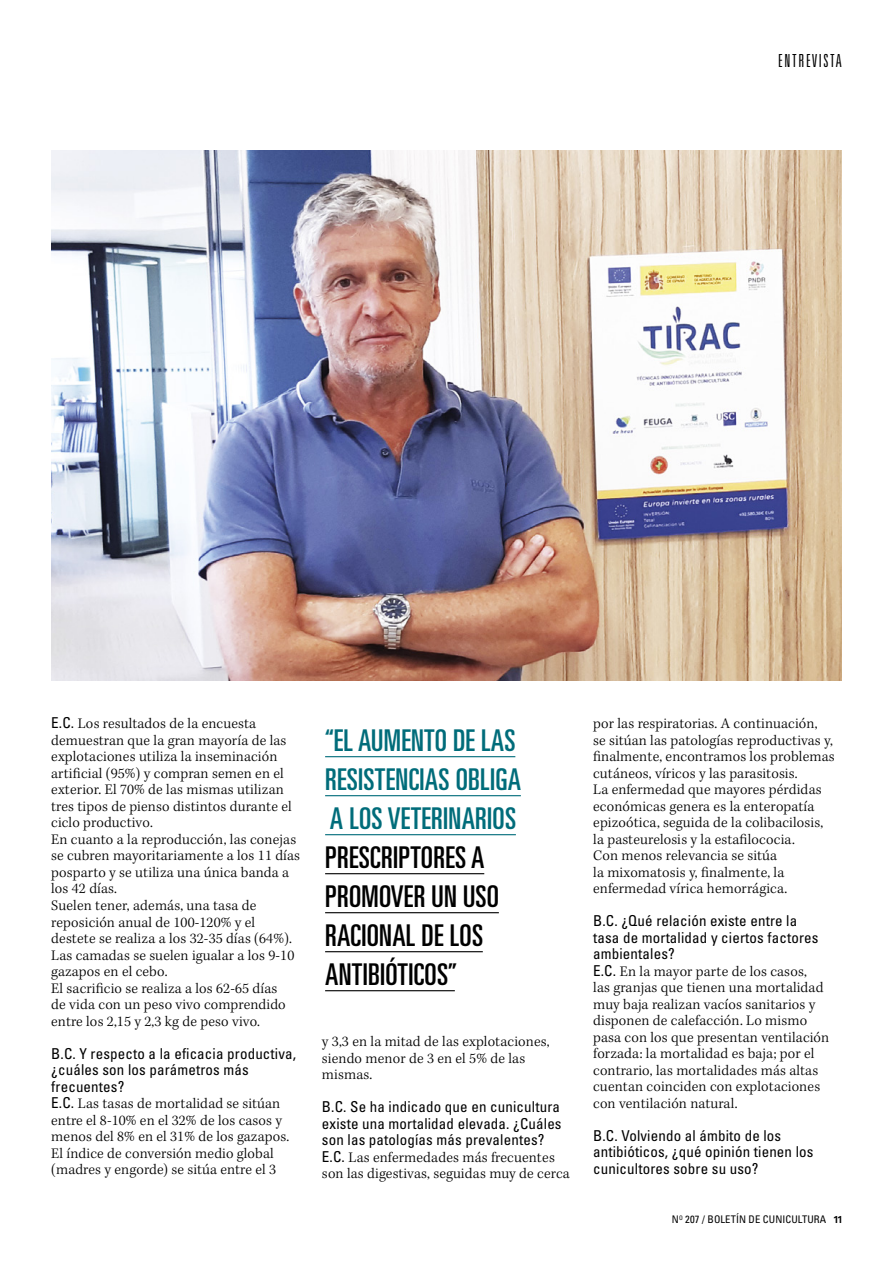
<style>
.page{position:relative;width:893px;height:1263px;background:#fff}
.page>*{position:absolute;margin:0;border:0;box-sizing:border-box;transform-origin:0 0}
.t1{font:ultra-condensed 30px/39px "Univers LT Std";letter-spacing:.01em;color:#000}
.t2{font:ultra-condensed 30px/39px "Univers LT Std";letter-spacing:.01em;color:#006c7a}
.t3{font:300 ultra-condensed 18px "Univers LT Std";letter-spacing:.09em;color:#000}
.t4{font:300 15px/16.5px "Kepler Std";letter-spacing:.01em;color:#000}
.t5{font:condensed 15px/16.5px "Univers LT Std";letter-spacing:.01em;color:#000}
.t6{font:condensed 10.5px "Univers LT Std";letter-spacing:.01em;color:#000}
.s1{font-family:"Univers LT Std";font-weight:400;font-stretch:condensed}
.s2{font-family:"Galano Grotesque";font-weight:600;font-stretch:normal}
</style>
<div class="page">
<img style="left:51px;top:150px;width:791px;height:530px">
<hr style="left:325px;top:756px;width:190px;height:1px;background:#006c7a">
<hr style="left:325px;top:795px;width:196px;height:1px;background:#006c7a">
<hr style="left:325px;top:834px;width:191px;height:1px;background:#006c7a">
<hr style="left:325px;top:873px;width:159px;height:1px;background:#000">
<hr style="left:325px;top:912px;width:174px;height:1px;background:#000">
<hr style="left:325px;top:951px;width:158px;height:1px;background:#000">
<hr style="left:325px;top:990px;width:130px;height:1px;background:#000">
<p class="t3" style="left:778px;top:51px;width:65px">ENTREVISTA</p>
<p class="t4" style="left:51px;top:716px;width:250px"><span class="s1">E.C.</span> Los resultados de la encuesta demuestran que la gran mayoría de las explotaciones utiliza la inseminación artificial (95%) y compran semen en el exterior. El 70% de las mismas utilizan tres tipos de pienso distintos durante el ciclo productivo.<br>En cuanto a la reproducción, las conejas se cubren mayoritariamente a los 11 días posparto y se utiliza una única banda a los 42 días.<br>Suelen tener, además, una tasa de reposición anual de 100-120% y el destete se realiza a los 32-35 días (64%).<br>Las camadas se suelen igualar a los 9-10 gazapos en el cebo.<br>El sacrificio se realiza a los 62-65 días<br>de vida con un peso vivo comprendido entre los 2,15 y 2,3 kg de peso vivo.</p>
<p class="t5" style="left:51px;top:1045px;width:246px">B.C. Y respecto a la eficacia productiva, ¿cuáles son los parámetros más frecuentes?</p>
<p class="t4" style="left:51px;top:1096px;width:239px"><span class="s1">E.C.</span> Las tasas de mortalidad se sitúan entre el 8-10% en el 32% de los casos y menos del 8% en el 31% de los gazapos.<br>El índice de conversión medio global (madres y engorde) se sitúa entre el 3</p>
<h1 class="t2" style="left:325px;top:721px;width:198px">“EL AUMENTO DE LAS<br>RESISTENCIAS OBLIGA<br>A LOS VETERINARIOS</h1>
<h1 class="t1" style="left:325px;top:838px;width:176px">PRESCRIPTORES A<br>PROMOVER UN USO<br>RACIONAL DE LOS<br>ANTIBIÓTICOS”</h1>
<p class="t4" style="left:322px;top:1034px;width:229px">y 3,3 en la mitad de las explotaciones, siendo menor de 3 en el 5% de las mismas.</p>
<p class="t5" style="left:322px;top:1098px;width:241px;text-align:justify">B.C. Se ha indicado que en cunicultura existe una mortalidad elevada. ¿Cuáles son las patologías más prevalentes?</p>
<p class="t4" style="left:322px;top:1149px;width:249px"><span class="s1">E.C.</span> Las enfermedades más frecuentes son las digestivas, seguidas muy de cerca</p>
<p class="t4" style="left:593px;top:716px;width:243px">por las respiratorias. A continuación,<br>se sitúan las patologías reproductivas y, finalmente, encontramos los problemas cutáneos, víricos y las parasitosis.<br>La enfermedad que mayores pérdidas económicas genera es la enteropatía epizoótica, seguida de la colibacilosis, la pasteurelosis y la estafilococia.<br>Con menos relevancia se sitúa<br>la mixomatosis y, finalmente, la enfermedad vírica hemorrágica.</p>
<p class="t5" style="left:593px;top:912px;width:227px">B.C. ¿Qué relación existe entre la tasa de mortalidad y ciertos factores ambientales?</p>
<p class="t4" style="left:593px;top:963px;width:237px"><span class="s1">E.C.</span> En la mayor parte de los casos,<br>las granjas que tienen una mortalidad muy baja realizan vacíos sanitarios y disponen de calefacción. Lo mismo pasa con los que presentan ventilación forzada: la mortalidad es baja; por el contrario, las mortalidades más altas cuentan coinciden con explotaciones con ventilación natural.</p>
<p class="t5" style="left:593px;top:1127px;width:222px">B.C. Volviendo al ámbito de los antibióticos, ¿qué opinión tienen los cunicultores sobre su uso?</p>
<p class="t6" style="left:672px;top:1213px;width:171px">N<sup>O</sup> 207 / BOLETÍN DE CUNICULTURA <span class="s2">11</span></p>
</div>
